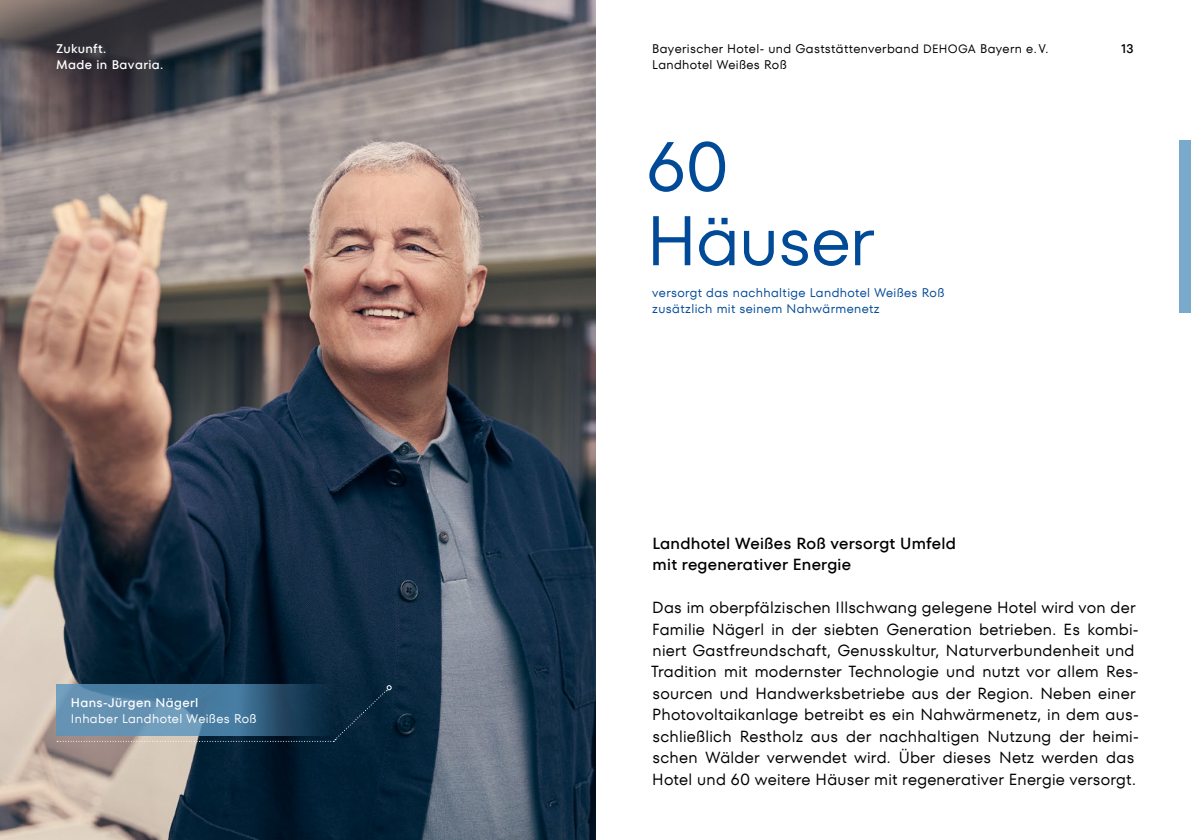
<style>
.page{position:relative;width:1191px;height:840px;background:#fff}
.page>*{position:absolute;margin:0;border:0;box-sizing:border-box;transform-origin:0 0}
.t1{font:70px/74px "TT Fors";letter-spacing:-.01em;color:#004a98}
.t2{font:16px/21.4px "TT Fors";letter-spacing:.015em;color:#000}
.t3{font:500 16px/21.4px "TT Fors";letter-spacing:.015em;color:#000}
.t4{font:12.4px/15.4px "TT Fors";letter-spacing:.03em;color:#000}
.t5{font:12.4px/16px "TT Fors";letter-spacing:.03em;color:#004a98}
.t6{font:500 12.4px/15.6px "TT Fors";letter-spacing:.03em;color:#fff}
.t7{font:12.4px "TT Fors";letter-spacing:.03em;color:#fff}
.t8{font:500 12.4px "TT Fors";color:#000}
.s1{font-size:12px}
</style>
<div class="page">
<div style="left:1179px;top:140px;width:12px;height:173px;background:#79a9cb"></div>
<img style="left:0;top:0;width:595px;height:839px">
<svg style="left:57px;top:683px;width:283px;height:2px"></svg>
<svg style="left:57px;top:685px;width:334px;height:56px;background:#3e6581"></svg>
<p class="t6" style="left:56px;top:41px;width:109px">Zukunft.<br>Made in Bavaria.</p>
<p class="t6" style="left:71px;top:695px;width:129px">Hans-Jürgen Nägerl</p>
<p class="t7" style="left:71px;top:711px;width:187px">Inhaber Landhotel Weißes Roß</p>
<p class="t4" style="left:652px;top:41px;width:398px">Bayerischer Hotel- und Gaststättenverband <span class="s1">DEHOGA</span> Bayern e. V.<br>Landhotel Weißes Roß</p>
<h1 class="t1" style="left:646px;top:130px;width:230px">60<br>Häuser</h1>
<p class="t5" style="left:652px;top:285px;width:294px">versorgt das nachhaltige Landhotel Weißes Roß zusätzlich mit seinem Nahwärmenetz</p>
<p class="t8" style="left:1121px;top:41px;width:14px">13</p>
<p class="t3" style="left:652px;top:532px;width:305px">Landhotel Weißes Roß versorgt Umfeld mit regenerativer Energie</p>
<p class="t2" style="left:651px;top:596px;width:489px">Das im oberpfälzischen Illschwang gelegene Hotel wird von der Familie Nägerl in der siebten Generation betrieben. Es kombi&shy;niert Gastfreundschaft, Genusskultur, Naturverbundenheit und Tradition mit modernster Technologie und nutzt vor allem Res&shy;sourcen und Handwerksbetriebe aus der Region. Neben einer Photovoltaikanlage betreibt es ein Nahwärmenetz, in dem aus&shy;schließlich Restholz aus der nachhaltigen Nutzung der heimi&shy;schen Wälder verwendet wird. Über dieses Netz werden das Hotel und 60 weitere Häuser mit regenerativer Energie versorgt.</p>
</div>
